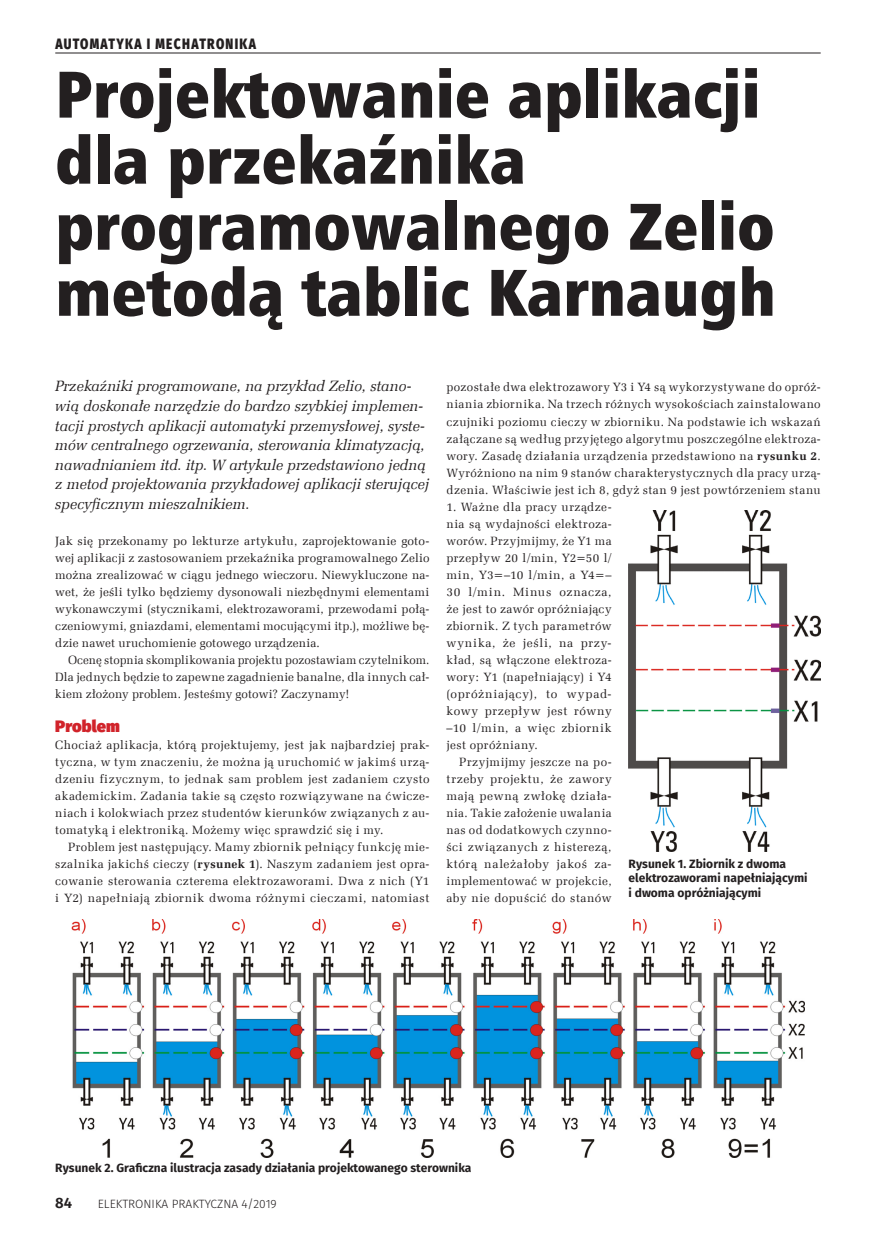
<style>
.page{position:relative;width:893px;height:1234px;background:#fff}
.page>*{position:absolute;margin:0;border:0;box-sizing:border-box;transform-origin:0 0}
._9_tytul{font:66px/66px "Humnst 777 X Blk Cn EU";color:#231f20}
._3_Srodtytul{font:900 16.5px "Fira Sans";color:#d1232a}
._2_lead_do_wszystkie{font:italic 15px/19.5px "Zapf Ellipt EU";color:#231f20}
.t1{font:800 15px "Fira Sans";letter-spacing:.11em;color:#231f20;scale:.8 1}
.t2{font:600 15px "Fira Sans";color:#231f20}
._1_Body{font:12px/17px "Zapf Ellipt EU";letter-spacing:.03em;color:#231f20;text-align:justify}
._4_Podpis{font:700 12px/14.4px "Fira Sans";color:#231f20}
.t3{font:300 12px "Fira Sans";color:#231f20}
.s1{font-weight:700}
</style>
<div class="page">
<hr style="left:55px;top:53px;width:766px;height:1px;background:#231f20">
<img style="left:629px;top:510px;width:191px;height:340px">
<img style="left:71px;top:919px;width:734px;height:238px">
<p class="t1" style="left:55px;top:30px;width:252px">AUTOMATYKA I MECHATRONIKA</p>
<p class="_9_tytul" style="left:55px;top:62px;width:722px">Projektowanie aplikacji dla przekaźnika programowalnego Zelio metodą tablic Karnaugh</p>
<p class="_2_lead_do_wszystkie" style="left:55px;top:377px;width:376px">Przekaźniki programowane, na przykład Zelio, stano&shy;wią doskonałe narzędzie do bardzo szybkiej implemen&shy;tacji prostych aplikacji automatyki przemysłowej, syste&shy;mów centralnego ogrzewania, sterowania klimatyzacją, nawadnianiem itd. itp. W artykule przedstawiono jedną z metod projektowania przykładowej aplikacji sterującej specyficznym mieszalnikiem.</p>
<p class="_1_Body" style="left:55px;top:532px;width:376px">Jak się przekonamy po lekturze artykułu, zaprojektowanie goto&shy;wej aplikacji z zastosowaniem przekaźnika programowalnego Zelio można zrealizować w ciągu jednego wieczoru. Niewykluczone na&shy;wet, że jeśli tylko będziemy dysonowali niezbędnymi elementami wykonawczymi (stycznikami, elektrozaworami, przewodami połą&shy;czeniowymi, gniazdami, elementami mocującymi itp.), możliwe bę&shy;dzie nawet uruchomienie gotowego urządzenia.</p>
<p class="_1_Body" style="left:55px;top:651px;width:376px;text-indent:13px">Ocenę stopnia skomplikowania projektu pozostawiam czytelnikom.<br>Dla jednych będzie to zapewne zagadnienie banalne, dla innych cał&shy;kiem złożony problem. Jesteśmy gotowi? Zaczynamy!</p>
<p class="_3_Srodtytul" style="left:55px;top:710px;width:66px">Problem</p>
<p class="_1_Body" style="left:55px;top:736px;width:376px">Chociaż aplikacja, którą projektujemy, jest jak najbardziej prak&shy;tyczna, w tym znaczeniu, że można ją uruchomić w jakimś urzą&shy;dzeniu fizycznym, to jednak sam problem jest zadaniem czysto akademickim. Zadania takie są często rozwiązywane na ćwicze&shy;niach i kolokwiach przez studentów kierunków związanych z au&shy;tomatyką i elektroniką. Możemy więc sprawdzić się i my.</p>
<p class="_1_Body" style="left:55px;top:838px;width:376px;text-indent:13px">Problem jest następujący. Mamy zbiornik pełniący funkcję mie&shy;szalnika jakichś cieczy (<span class="s1">rysunek 1</span>). Naszym zadaniem jest opra&shy;cowanie sterowania czterema elektrozaworami. Dwa z nich (Y1 i Y2) napełniają zbiornik dwoma różnymi cieczami, natomiast</p>
<p class="_1_Body" style="left:446px;top:379px;width:376px">pozostałe dwa elektrozawory Y3 i Y4 są wykorzystywane do opróż&shy;niania zbiornika. Na trzech różnych wysokościach zainstalowano czujniki poziomu cieczy w zbiorniku. Na podstawie ich wskazań załączane są według przyjętego algorytmu poszczególne elektroza&shy;wory. Zasadę działania urządzenia przedstawiono na <span class="s1">rysunku 2</span>.<br>Wyróżniono na nim 9 stanów charakterystycznych dla pracy urzą&shy;dzenia. Właściwie jest ich 8, gdyż stan 9 jest powtórzeniem stanu</p>
<p class="_1_Body" style="left:446px;top:498px;width:167px">1. Ważne dla pracy urządze&shy;nia są wydajności elektroza&shy;worów. Przyjmijmy, że Y1 ma przepływ 20 l/min, Y2=50 l/ min, Y3=–10 l/min, a Y4=– 30 l/min. Minus oznacza, że jest to zawór opróżniający zbiornik. Z tych parametrów wynika, że jeśli, na przy&shy;kład, są włączone elektroza&shy;wory: Y1 (napełniający) i Y4 (opróżniający), to wypad&shy;kowy przepływ jest równy –10 l/min, a więc zbiornik jest opróżniany.</p>
<p class="_1_Body" style="left:446px;top:753px;width:167px;text-indent:13px">Przyjmijmy jeszcze na po&shy;trzeby projektu, że zawory mają pewną zwłokę działa&shy;nia. Takie założenie uwalania nas od dodatkowych czynno&shy;ści związanych z histerezą, którą należałoby jakoś za&shy;implementować w projekcie, aby nie dopuścić do stanów</p>
<p class="_4_Podpis" style="left:629px;top:855px;width:180px">Rysunek 1. Zbiornik z dwoma elektrozaworami napełniającymi i dwoma opróżniającymi</p>
<p class="_4_Podpis" style="left:55px;top:1158px;width:418px">Rysunek 2. Graficzna ilustracja zasady działania projektowanego sterownika</p>
<p class="t2" style="left:55px;top:1190px;width:18px">84</p>
<p class="t3" style="left:98px;top:1195px;width:181px">ELEKTRONIKA PRAKTYCZNA 4/2019</p>
</div>
